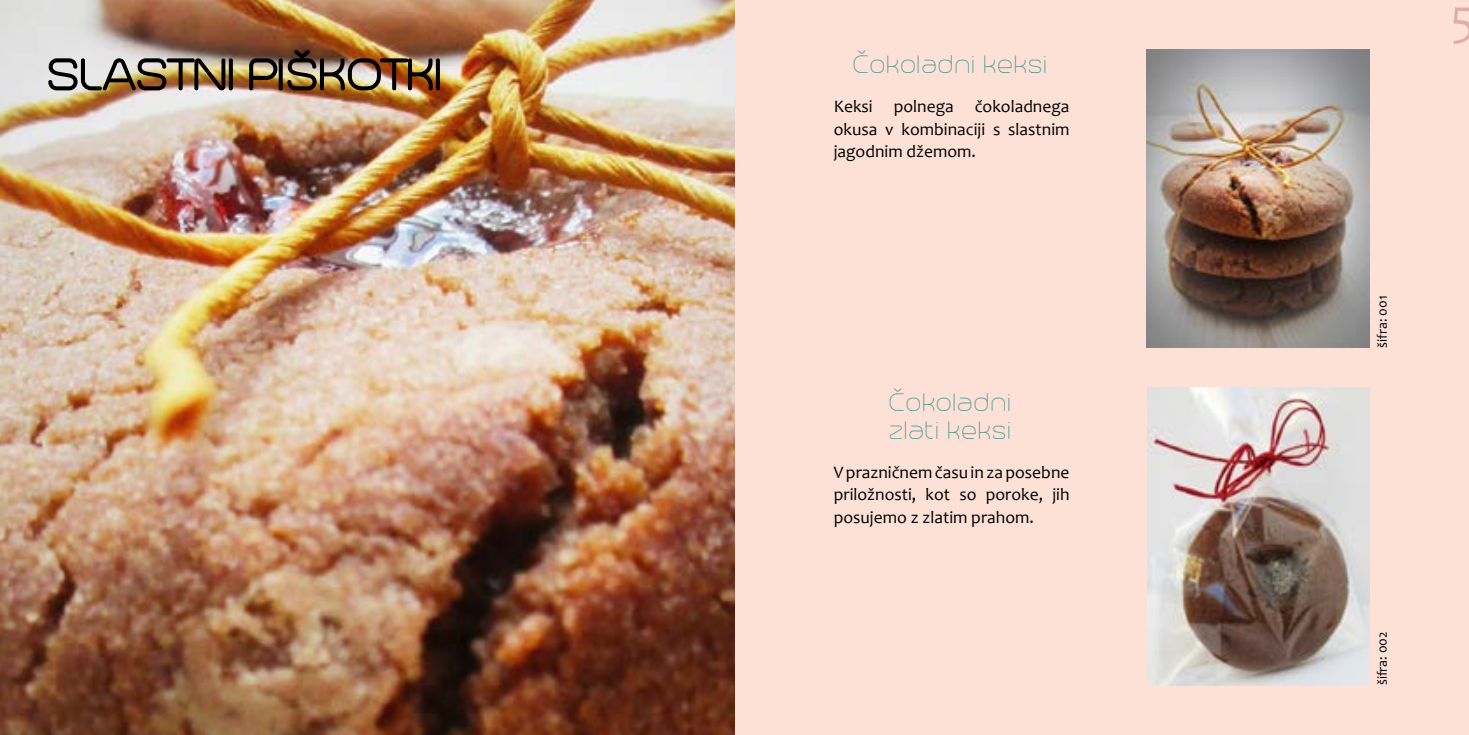
<style>
.page{position:relative;width:1469px;height:735px;background:#fff}
.page>*{position:absolute;margin:0;border:0;box-sizing:border-box;transform-origin:0 0}
.t1{font:52.5px "Candara";color:#e2aca9}
.t2{font:100 31.5px/28px "Trench";color:#529e99}
.t3{font:17.5px/22.8px "Candara";color:#000;text-align:justify}
.t4{font:14px "Candara";color:#000}
</style>
<div class="page">
<div style="left:0;top:0;width:1468px;height:734px;background:#fde1d7"></div>
<img style="left:0;top:0;width:734px;height:734px">
<img style="left:1146px;top:50px;width:223px;height:297px">
<img style="left:47px;top:55px;width:180px;height:46px">
<div style="left:229px;top:58px;width:4px;height:32px;border:3px solid #000"></div>
<svg style="left:247px;top:56px;width:32px;height:36px"></svg>
<div style="left:279px;top:58px;width:4px;height:32px;border:3px solid #000"></div>
<img style="left:286px;top:48px;width:148px;height:44px">
<div style="left:436px;top:58px;width:4px;height:32px;border:3px solid #000"></div>
<img style="left:1147px;top:387px;width:222px;height:298px">
<h2 class="t2" style="left:853px;top:51px;width:197px">Čokoladni keksi</h2>
<p class="t3" style="left:833px;top:95px;width:237px">Keksi polnega čokoladnega okusa v kombinaciji s slastnim jagodnim džemom.</p>
<h2 class="t2" style="left:889px;top:388px;width:125px">Čokoladni zlati keksi</h2>
<p class="t3" style="left:833px;top:460px;width:237px">V prazničnem času in za posebne priložnosti, kot so poroke, jih posujemo z zlatim prahom.</p>
<h1 class="t1" style="left:1450px;top:-15px;width:27px">5</h1>
<p class="t4" style="left:1373px;top:347px;width:54px;rotate:-90deg">šifra: 001</p>
<p class="t4" style="left:1373px;top:685px;width:55px;rotate:-90deg">šifra: 002</p>
</div>
